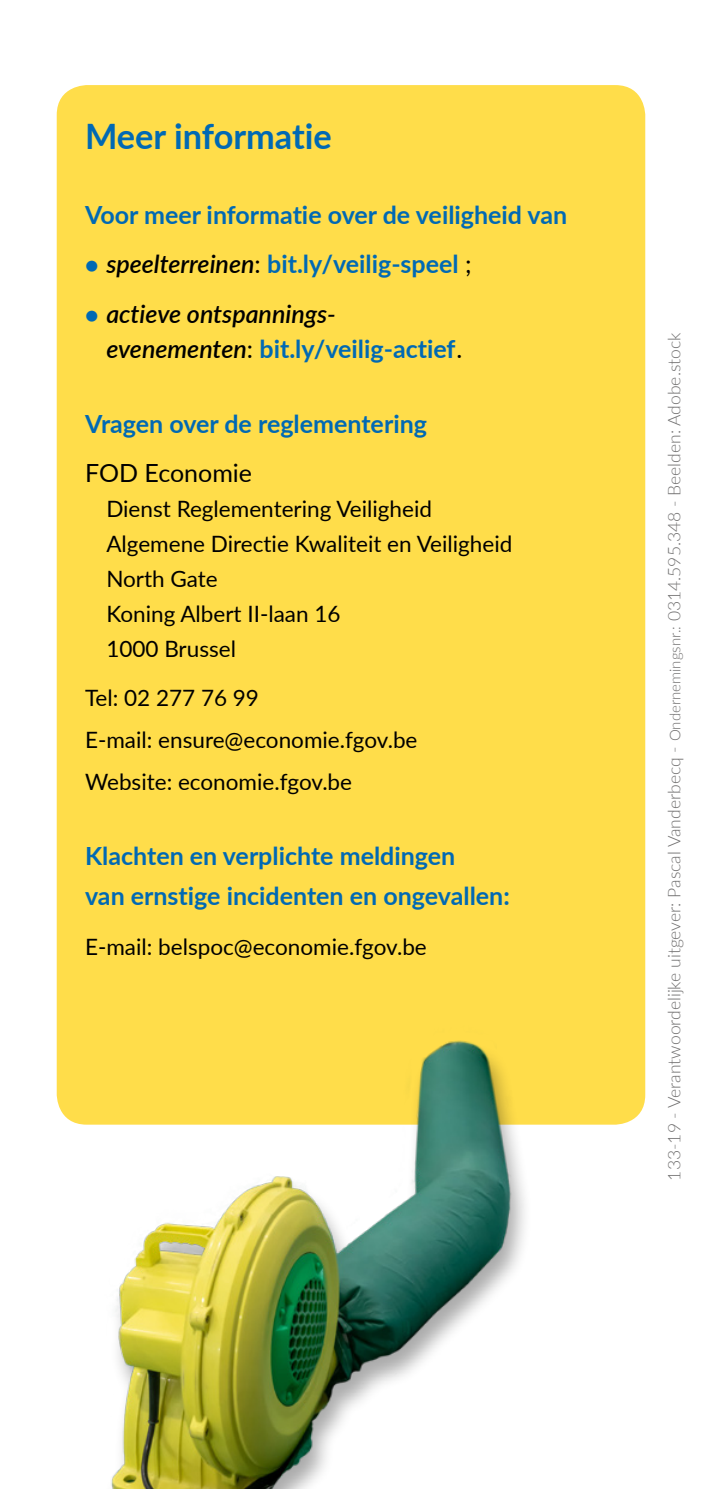
<style>
.page{position:relative;width:702px;height:1489px;background:#fff}
.page>*{position:absolute;margin:0;border:0;box-sizing:border-box;transform-origin:0 0}
.T1{font:700 35px "Lato";color:#0069b4}
.txt{font:700 25px/40px "Lato";color:#0069b4}
.txt-2{font:italic 600 25px/35px "Lato";color:#000}
.txt-3{font:25px "Lato";color:#000}
.txt-4{font:22.5px "Lato";color:#000}
.t1{font:300 17.5px "Lato";color:#706f6f}
.s1{font-weight:400;font-size:22.5px}
.s2{font-weight:600;font-style:italic;color:#000}
.s3{font-weight:400;color:#000}
.s4{font-weight:400;font-style:normal;font-size:22.5px;color:#0069b4}
.s5{font-weight:400;font-style:normal}
.s6{font-weight:700;font-style:normal;color:#0069b4}
.s7{font-size:15px}
</style>
<div class="page">
<div style="left:57px;top:85px;width:588px;height:1039px;background:#ffdd4a;border-radius:30px"></div>
<img style="left:57px;top:1040px;width:516px;height:448px">
<p class="T1" style="left:85px;top:111px;width:248px">Meer informatie</p>
<p class="txt" style="left:85px;top:194px;width:483px">Voor meer informatie over de veiligheid van</p>
<p class="txt" style="left:85px;top:243px;width:388px"><span class="s1">●</span> <span class="s2">speelterreinen</span><span class="s3">:</span> bit.ly/veilig-speel <span class="s3">;</span></p>
<p class="txt-2" style="left:106px;top:295px;width:357px;text-indent:-21px"><span class="s4">●</span> actieve ontspannings&shy;evenementen<span class="s5">:</span> <span class="s6">bit.ly/veilig-actief</span><span class="s5">.</span></p>
<p class="txt" style="left:85px;top:402px;width:343px">Vragen over de reglementering</p>
<p class="txt-3" style="left:85px;top:455px;width:168px">FOD Economie</p>
<p class="txt-4" style="left:106px;top:492px;width:327px">Dienst Reglementering Veiligheid</p>
<p class="txt-4" style="left:106px;top:527px;width:407px">Algemene Directie Kwaliteit en Veiligheid</p>
<p class="txt-4" style="left:106px;top:562px;width:113px">North Gate</p>
<p class="txt-4" style="left:106px;top:597px;width:236px">Koning Albert II-laan 16</p>
<p class="txt-4" style="left:106px;top:632px;width:131px">1000 Brussel</p>
<p class="txt-4" style="left:85px;top:681px;width:175px">Tel: 02 277 76 99</p>
<p class="txt-4" style="left:85px;top:724px;width:334px">E-mail: ensure@economie.fgov.be</p>
<p class="txt-4" style="left:85px;top:766px;width:268px">Website: economie.fgov.be</p>
<p class="txt" style="left:85px;top:835px;width:426px">Klachten en verplichte meldingen<br>van ernstige incidenten en ongevallen:</p>
<p class="txt-4" style="left:85px;top:930px;width:343px">E-mail: belspoc@economie.fgov.be</p>
<p class="t1" style="left:662px;top:1180px;width:849px;rotate:-90deg">133-19 - Verantwoordelijke uitgever: Pascal Vanderbecq - <span class="s7">Ondernemingsnr.:</span> 0314.595.348 - Beelden: Adobe.stock</p>
</div>
